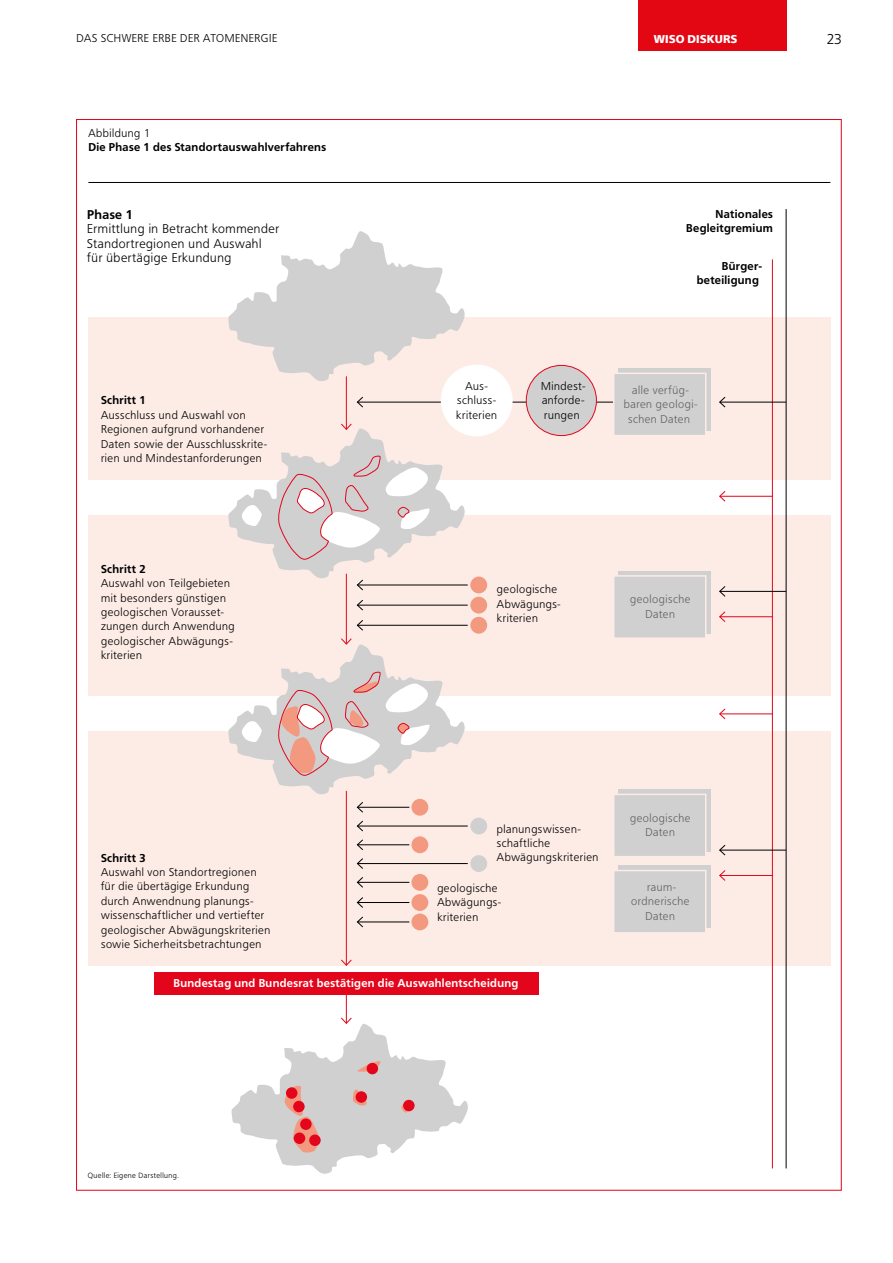
<style>
.page{position:relative;width:893px;height:1263px;background:#fff}
.page>*{position:absolute;margin:0;border:0;box-sizing:border-box;transform-origin:0 0}
.t1{font:300 14.1px "Frutiger BQ";color:#000}
.t2{font:300 12.6px/14.4px "Frutiger BQ";letter-spacing:.045em;color:#000}
.t3{font:700 12.6px "Frutiger BQ";letter-spacing:.025em;color:#000}
.t4{font:300 11.25px/14.4px "Frutiger BQ";letter-spacing:.045em;color:#000}
.t5{font:700 11.25px/14.4px "Frutiger BQ";letter-spacing:.03em;color:#000;text-align:right}
.t6{font:300 11.25px/14.4px "Frutiger BQ";letter-spacing:.045em;color:#646363;text-align:center}
.t7{font:700 11.25px "Frutiger BQ";letter-spacing:.03em;color:#fff}
.t8{font:900 11.25px "Frutiger BQ";letter-spacing:.02em;color:#fff}
.t9{font:300 7.5px "Frutiger BQ";letter-spacing:.055em;color:#000}
</style>
<div class="page">
<div style="left:638px;top:0;width:149px;height:51px;background:#e30613"></div>
<div style="left:88px;top:317px;width:742px;height:162px;background:#fdece6"></div>
<div style="left:88px;top:515px;width:742px;height:180px;background:#fdece6"></div>
<div style="left:88px;top:732px;width:742px;height:234px;background:#fdece6"></div>
<div style="left:619px;top:789px;width:92px;height:63px;background:linear-gradient(to right,#d9d5d4,#d7d4d3)"></div>
<div style="left:613px;top:794px;width:93px;height:63px;background:#d0d0d0;border:2px solid #fdece6"></div>
<div style="left:619px;top:866px;width:92px;height:62px;background:#d0d0d0"></div>
<div style="left:613px;top:870px;width:93px;height:63px;background:#d0d0d0;border:2px solid #fdece6"></div>
<hr style="left:88px;top:182px;width:742px;height:1px;background:#000">
<div style="left:619px;top:571px;width:92px;height:62px;background:#d0d0d0"></div>
<div style="left:613px;top:575px;width:93px;height:64px;background:#d0d0d0;border:2px solid #fdece6"></div>
<svg style="left:228px;top:231px;width:237px;height:152px"></svg>
<hr style="left:346px;top:376px;width:1px;height:53px;background:#e3051b">
<hr style="left:720px;top:616px;width:53px;height:1px;background:#e3051b">
<svg style="left:719px;top:611px;width:7px;height:11px"></svg>
<hr style="left:720px;top:875px;width:53px;height:1px;background:#e3051b">
<svg style="left:719px;top:870px;width:7px;height:11px"></svg>
<hr style="left:720px;top:713px;width:53px;height:1px;background:#e3051b">
<svg style="left:719px;top:708px;width:7px;height:12px"></svg>
<hr style="left:720px;top:496px;width:53px;height:1px;background:#e3051b">
<svg style="left:719px;top:491px;width:7px;height:11px"></svg>
<hr style="left:346px;top:574px;width:1px;height:70px;background:#e3051b">
<hr style="left:346px;top:791px;width:1px;height:174px;background:#e3051b">
<svg style="left:341px;top:959px;width:11px;height:7px"></svg>
<hr style="left:346px;top:979px;width:1px;height:44px;background:#e3051b">
<div style="left:154px;top:972px;width:385px;height:22px;background:#e3051b"></div>
<hr style="left:357px;top:402px;width:258px;height:1px;background:#000">
<svg style="left:356px;top:396px;width:8px;height:12px"></svg>
<div style="left:442px;top:365px;width:70px;height:71px;background:#fff;border-radius:50%"></div>
<div style="left:441px;top:365px;width:72px;height:71px;border:2px solid #fff;border-radius:50%"></div>
<div style="left:619px;top:368px;width:92px;height:63px;background:linear-gradient(to right,#dad6d5,#d7d5d4)"></div>
<div style="left:613px;top:373px;width:93px;height:63px;background:#d0d0d0;border:2px solid #fdece6"></div>
<div style="left:526px;top:365px;width:70px;height:71px;background:#d0d0d0;border-radius:50%"></div>
<div style="left:526px;top:365px;width:71px;height:71px;border:1px solid #e3051b;border-radius:50%"></div>
<svg style="left:231px;top:1017px;width:237px;height:157px"></svg>
<hr style="left:357px;top:584px;width:111px;height:1px;background:#000">
<svg style="left:228px;top:423px;width:237px;height:168px"></svg>
<div style="left:470px;top:577px;width:17px;height:16px;background:#f3997f;border-radius:50%"></div>
<hr style="left:357px;top:605px;width:111px;height:1px;background:#000">
<svg style="left:356px;top:599px;width:8px;height:12px"></svg>
<div style="left:470px;top:597px;width:17px;height:16px;background:#f3997f;border-radius:50%"></div>
<hr style="left:357px;top:625px;width:111px;height:1px;background:#000">
<svg style="left:356px;top:620px;width:8px;height:11px"></svg>
<div style="left:470px;top:617px;width:17px;height:17px;background:#f3997f;border-radius:50%"></div>
<svg style="left:228px;top:637px;width:237px;height:176px"></svg>
<div style="left:411px;top:799px;width:17px;height:17px;background:#f3997f;border-radius:50%"></div>
<hr style="left:357px;top:844px;width:52px;height:1px;background:#000">
<svg style="left:356px;top:839px;width:8px;height:11px"></svg>
<div style="left:411px;top:836px;width:17px;height:17px;background:#f3997f;border-radius:50%"></div>
<hr style="left:357px;top:863px;width:111px;height:1px;background:#000">
<svg style="left:356px;top:858px;width:8px;height:11px"></svg>
<div style="left:470px;top:855px;width:17px;height:17px;background:#d0d0d0;border-radius:50%"></div>
<hr style="left:357px;top:825px;width:111px;height:1px;background:#000">
<svg style="left:356px;top:820px;width:8px;height:12px"></svg>
<div style="left:470px;top:817px;width:17px;height:17px;background:#d0d0d0;border-radius:50%"></div>
<hr style="left:357px;top:882px;width:52px;height:1px;background:#000">
<svg style="left:356px;top:877px;width:8px;height:11px"></svg>
<div style="left:411px;top:874px;width:17px;height:17px;background:#f3997f;border-radius:50%"></div>
<hr style="left:357px;top:902px;width:52px;height:1px;background:#000">
<svg style="left:356px;top:897px;width:7px;height:11px"></svg>
<div style="left:411px;top:894px;width:17px;height:17px;background:#f3997f;border-radius:50%"></div>
<hr style="left:357px;top:921px;width:52px;height:1px;background:#000">
<svg style="left:356px;top:916px;width:8px;height:12px"></svg>
<div style="left:411px;top:913px;width:17px;height:17px;background:#f3997f;border-radius:50%"></div>
<div style="left:286px;top:1087px;width:11px;height:12px;background:#e3051b;border-radius:50%"></div>
<div style="left:293px;top:1101px;width:12px;height:11px;background:#e3051b;border-radius:50%"></div>
<div style="left:294px;top:1132px;width:11px;height:12px;background:#e3051b;border-radius:50%"></div>
<div style="left:300px;top:1118px;width:12px;height:12px;background:#e3051b;border-radius:50%"></div>
<div style="left:309px;top:1134px;width:12px;height:12px;background:#e3051b;border-radius:50%"></div>
<div style="left:356px;top:1091px;width:11px;height:12px;background:#e3051b;border-radius:50%"></div>
<div style="left:367px;top:1063px;width:11px;height:11px;background:#e3051b;border-radius:50%"></div>
<div style="left:403px;top:1100px;width:12px;height:11px;background:#e3051b;border-radius:50%"></div>
<hr style="left:772px;top:259px;width:1px;height:909px;background:#e3051b">
<hr style="left:786px;top:209px;width:1px;height:959px;background:#000">
<hr style="left:720px;top:402px;width:66px;height:1px;background:#000">
<svg style="left:719px;top:396px;width:7px;height:12px"></svg>
<hr style="left:720px;top:591px;width:66px;height:1px;background:#000">
<svg style="left:719px;top:586px;width:7px;height:11px"></svg>
<hr style="left:720px;top:850px;width:66px;height:1px;background:#000">
<svg style="left:719px;top:844px;width:7px;height:12px"></svg>
<p class="t4" style="left:77px;top:31px;width:202px">DAS SCHWERE ERBE DER ATOMENERGIE</p>
<p class="t8" style="left:654px;top:32px;width:85px">WISO DISKURS</p>
<p class="t1" style="left:827px;top:31px;width:17px">23</p>
<p class="t4" style="left:88px;top:126px;width:63px">Abbildung 1</p>
<p class="t5" style="left:88px;top:140px;width:239px">Die Phase 1 des Standortauswahlverfahrens</p>
<p class="t3" style="left:87px;top:207px;width:47px">Phase 1</p>
<p class="t2" style="left:87px;top:222px;width:193px">Ermittlung in Betracht kommender<br>Standortregionen und Auswahl für übertägige Erkundung</p>
<p class="t5" style="left:101px;top:393px;width:46px">Schritt 1</p>
<p class="t4" style="left:101px;top:408px;width:168px">Ausschluss und Auswahl von<br>Regionen aufgrund vorhandener<br>Daten sowie der Ausschlusskrite&shy;rien und Mindestanforderungen</p>
<p class="t5" style="left:101px;top:562px;width:46px">Schritt 2</p>
<p class="t4" style="left:101px;top:576px;width:135px">Auswahl von Teilgebieten mit besonders günstigen geologischen Vorausset&shy;zungen durch Anwendung geologischer Abwägungs&shy;kriterien</p>
<p class="t4" style="left:456px;top:379px;width:42px;text-align:center">Aus&shy;schluss&shy;kriterien</p>
<p class="t4" style="left:541px;top:379px;width:46px;text-align:justify">Mindest&shy;anforde&shy;rungen</p>
<p class="t5" style="left:686px;top:207px;width:88px">Nationales<br>Begleitgremium</p>
<p class="t5" style="left:697px;top:259px;width:67px">Bürger&shy;beteiligung</p>
<p class="t6" style="left:624px;top:383px;width:75px">alle verfüg&shy;baren geologi&shy;schen Daten</p>
<p class="t4" style="left:497px;top:582px;width:65px">geologische<br>Abwägungs&shy;kriterien</p>
<p class="t6" style="left:630px;top:592px;width:62px">geologische<br>Daten</p>
<p class="t5" style="left:101px;top:850px;width:46px">Schritt 3</p>
<p class="t4" style="left:101px;top:865px;width:171px">Auswahl von Standortregionen für die übertägige Erkundung durch Anwendnung planungs&shy;wissenschaftlicher und vertiefter geologischer Abwägungskriterien sowie Sicherheitsbetrachtungen</p>
<p class="t4" style="left:497px;top:821px;width:103px">planungswissen&shy;schaftliche<br>Abwägungskriterien</p>
<p class="t4" style="left:437px;top:881px;width:65px">geologische<br>Abwägungs&shy;kriterien</p>
<p class="t7" style="left:173px;top:976px;width:346px">Bundestag und Bundesrat bestätigen die Auswahlentscheidung</p>
<p class="t6" style="left:630px;top:811px;width:62px">geologische<br>Daten</p>
<p class="t6" style="left:631px;top:880px;width:60px">raum&shy;ordnerische<br>Daten</p>
<p class="t9" style="left:88px;top:1171px;width:92px">Quelle: Eigene Darstellung.</p>
</div>
